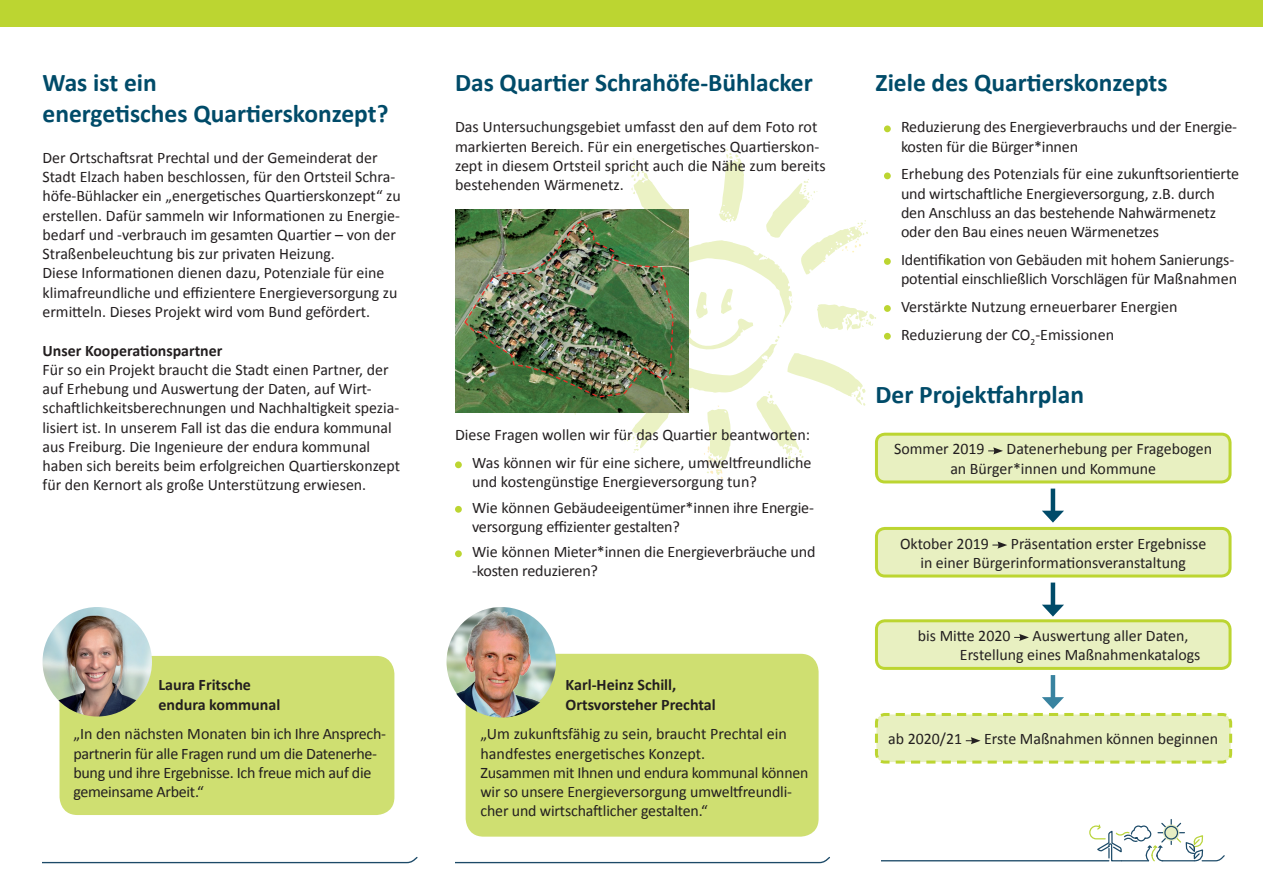
<style>
.page{position:relative;width:1263px;height:893px;background:#fff}
.page>*{position:absolute;margin:0;border:0;box-sizing:border-box;transform-origin:0 0}
.t1{font:700 25.5px/30.6px "Calibri";color:#004b69}
.t2{font:16.05px/19.2px "Calibri";color:#231f20}
.t3{font:16.05px/19.2px "Calibri";letter-spacing:-.02em;color:#231f20}
.t4{font:700 16.05px/19.2px "Calibri";color:#231f20}
</style>
<div class="page">
<svg style="left:551px;top:149px;width:325px;height:330px"></svg>
<div style="left:0;top:0;width:1263px;height:26px;background:#bcd531"></div>
<div style="left:455px;top:461px;width:7px;height:7px;background:#bcd531;border-radius:50%"></div>
<div style="left:455px;top:506px;width:7px;height:7px;background:#bcd531;border-radius:50%"></div>
<div style="left:455px;top:550px;width:7px;height:7px;background:#bcd531;border-radius:50%"></div>
<svg style="left:455px;top:856px;width:375px;height:8px"></svg>
<div style="left:884px;top:125px;width:7px;height:7px;background:#bcd531;border-radius:50%"></div>
<div style="left:884px;top:172px;width:7px;height:7px;background:#bcd531;border-radius:50%"></div>
<div style="left:884px;top:258px;width:7px;height:7px;background:#bcd531;border-radius:50%"></div>
<div style="left:884px;top:305px;width:7px;height:7px;background:#bcd531;border-radius:50%"></div>
<div style="left:884px;top:333px;width:7px;height:7px;background:#bcd531;border-radius:50%"></div>
<hr style="left:881px;top:860px;width:228px;height:1px;background:#1c4a68">
<svg style="left:1088px;top:819px;width:137px;height:43px"></svg>
<svg style="left:43px;top:857px;width:375px;height:7px"></svg>
<div style="left:466px;top:654px;width:353px;height:183px;background:#cfdf71;border-radius:18px"></div>
<div style="left:876px;top:434px;width:354px;height:48px;background:#e8f0c1;border-radius:9px"></div>
<svg style="left:988px;top:447px;width:15px;height:7px"></svg>
<div style="left:875px;top:433px;width:356px;height:50px;border:3px solid #bcd531;border-radius:9px"></div>
<div style="left:876px;top:528px;width:354px;height:48px;background:#e8f0c1;border-radius:9px"></div>
<svg style="left:992px;top:541px;width:15px;height:8px"></svg>
<div style="left:875px;top:527px;width:356px;height:50px;border:3px solid #bcd531;border-radius:9px"></div>
<div style="left:876px;top:621px;width:354px;height:47px;background:#e8f0c1;border-radius:9px"></div>
<svg style="left:1014px;top:634px;width:15px;height:7px"></svg>
<div style="left:875px;top:619px;width:356px;height:51px;border:3px solid #bcd531;border-radius:9px"></div>
<div style="left:60px;top:656px;width:334px;height:159px;background:#cfdf71;border-radius:18px"></div>
<img style="left:43px;top:607px;width:109px;height:109px;border-radius:55px">
<img style="left:446px;top:607px;width:110px;height:109px;border-radius:55px">
<img style="left:456px;top:607px;width:85px;height:111px">
<img style="left:455px;top:209px;width:234px;height:203px">
<hr style="left:1051px;top:489px;width:4px;height:26px;background:#004b69">
<svg style="left:1042px;top:511px;width:22px;height:12px"></svg>
<hr style="left:1051px;top:583px;width:4px;height:26px;background:#004b69">
<svg style="left:1042px;top:605px;width:22px;height:12px"></svg>
<hr style="left:1051px;top:675px;width:4px;height:26px;background:#3983a0">
<svg style="left:875px;top:697px;width:358px;height:67px"></svg>
<h1 class="t1" style="left:43px;top:68px;width:347px">Was ist ein<br>energetisches Quartierskonzept?</h1>
<p class="t2" style="left:43px;top:148px;width:360px">Der Ortschaftsrat Prechtal und der Gemeinderat der Stadt Elzach haben beschlossen, für den Ortsteil Schra&shy;höfe-Bühlacker ein „energetisches Quartierskonzept“ zu erstellen. Dafür sammeln wir Informationen zu Energie&shy;bedarf und -verbrauch im gesamten Quartier – von der Straßenbeleuchtung bis zur privaten Heizung.<br>Diese Informationen dienen dazu, Potenziale für eine klimafreundliche und effizientere Energieversorgung zu ermitteln. Dieses Projekt wird vom Bund gefördert.</p>
<p class="t4" style="left:43px;top:341px;width:181px">Unser Kooperationspartner</p>
<p class="t2" style="left:43px;top:360px;width:359px">Für so ein Projekt braucht die Stadt einen Partner, der auf Erhebung und Auswertung der Daten, auf Wirt&shy;schaftlichkeitsberechnungen und Nachhaltigkeit spezia&shy;lisiert ist. In unserem Fall ist das die endura kommunal aus Freiburg. Die Ingenieure der endura kommunal haben sich bereits beim erfolgreichen Quartierskonzept für den Kernort als große Unterstützung erwiesen.</p>
<p class="t4" style="left:158px;top:675px;width:123px">Laura Fritsche endura kommunal</p>
<p class="t3" style="left:73px;top:724px;width:314px">„In den nächsten Monaten bin ich Ihre Ansprech&shy;partnerin für alle Fragen rund um die Datenerhe&shy;bung und ihre Ergebnisse. Ich freue mich auf die gemeinsame Arbeit.“</p>
<h1 class="t1" style="left:455px;top:68px;width:359px">Das Quartier Schrahöfe-Bühlacker</h1>
<p class="t2" style="left:455px;top:117px;width:372px">Das Untersuchungsgebiet umfasst den auf dem Foto rot markierten Bereich. Für ein energetisches Quartierskon&shy;zept in diesem Ortsteil spricht auch die Nähe zum bereits bestehenden Wärmenetz.</p>
<p class="t2" style="left:455px;top:421px;width:358px;line-height:27.8px;text-align:right">Diese Fragen wollen wir für das Quartier beantworten:<br>Was können wir für eine sichere, umweltfreundliche</p>
<p class="t2" style="left:472px;top:470px;width:344px;line-height:25.2px">und kostengünstige Energieversorgung tun?<br>Wie können Gebäudeeigentümer*innen ihre Energie-</p>
<p class="t2" style="left:472px;top:514px;width:345px;line-height:25.2px">versorgung effizienter gestalten?<br>Wie können Mieter*innen die Energieverbräuche und</p>
<p class="t2" style="left:472px;top:562px;width:128px">-kosten reduzieren?</p>
<p class="t4" style="left:566px;top:675px;width:152px">Karl-Heinz Schill,<br>Ortsvorsteher Prechtal</p>
<p class="t2" style="left:480px;top:724px;width:329px">„Um zukunftsfähig zu sein, braucht Prechtal ein handfestes energetisches Konzept.<br>Zusammen mit Ihnen und endura kommunal können wir so unsere Energieversorgung umweltfreundli&shy;cher und wirtschaftlicher gestalten.“</p>
<h1 class="t1" style="left:875px;top:68px;width:294px">Ziele des Quartierskonzepts</h1>
<p class="t2" style="left:901px;top:117px;width:338px">Reduzierung des Energieverbrauchs und der Energie&shy;kosten für die Bürger*innen</p>
<p class="t2" style="left:901px;top:164px;width:340px">Erhebung des Potenzials für eine zukunftsorientierte und wirtschaftliche Energieversorgung, z.B. durch den Anschluss an das bestehende Nahwärmenetz oder den Bau eines neuen Wärmenetzes</p>
<p class="t2" style="left:901px;top:250px;width:338px">Identifikation von Gebäuden mit hohem Sanierungs&shy;potential einschließlich Vorschlägen für Maßnahmen</p>
<p class="t2" style="left:901px;top:293px;width:278px;line-height:27.8px">Verstärkte Nutzung erneuerbarer Energien<br>Reduzierung der CO<sub>2</sub>-Emissionen</p>
<h1 class="t1" style="left:875px;top:379px;width:210px">Der Projektfahrplan</h1>
<p class="t2" style="left:950px;top:440px;width:263px;text-indent:56px">Datenerhebung per Fragebogen an Bürger*innen und Kommune</p>
<p class="t2" style="left:894px;top:440px;width:92px">Sommer 2019</p>
<p class="t2" style="left:900px;top:534px;width:90px">Oktober 2019</p>
<p class="t2" style="left:920px;top:534px;width:287px;text-indent:90px">Präsentation erster Ergebnisse in einer Bürgerinformationsveranstaltung</p>
<p class="t2" style="left:918px;top:626px;width:94px">bis Mitte 2020</p>
<p class="t2" style="left:960px;top:626px;width:242px;text-indent:73px">Auswertung aller Daten,<br>Erstellung eines Maßnahmenkatalogs</p>
<p class="t2" style="left:888px;top:729px;width:76px">ab 2020/21</p>
<p class="t2" style="left:984px;top:729px;width:235px">Erste Maßnahmen können beginnen</p>
</div>
